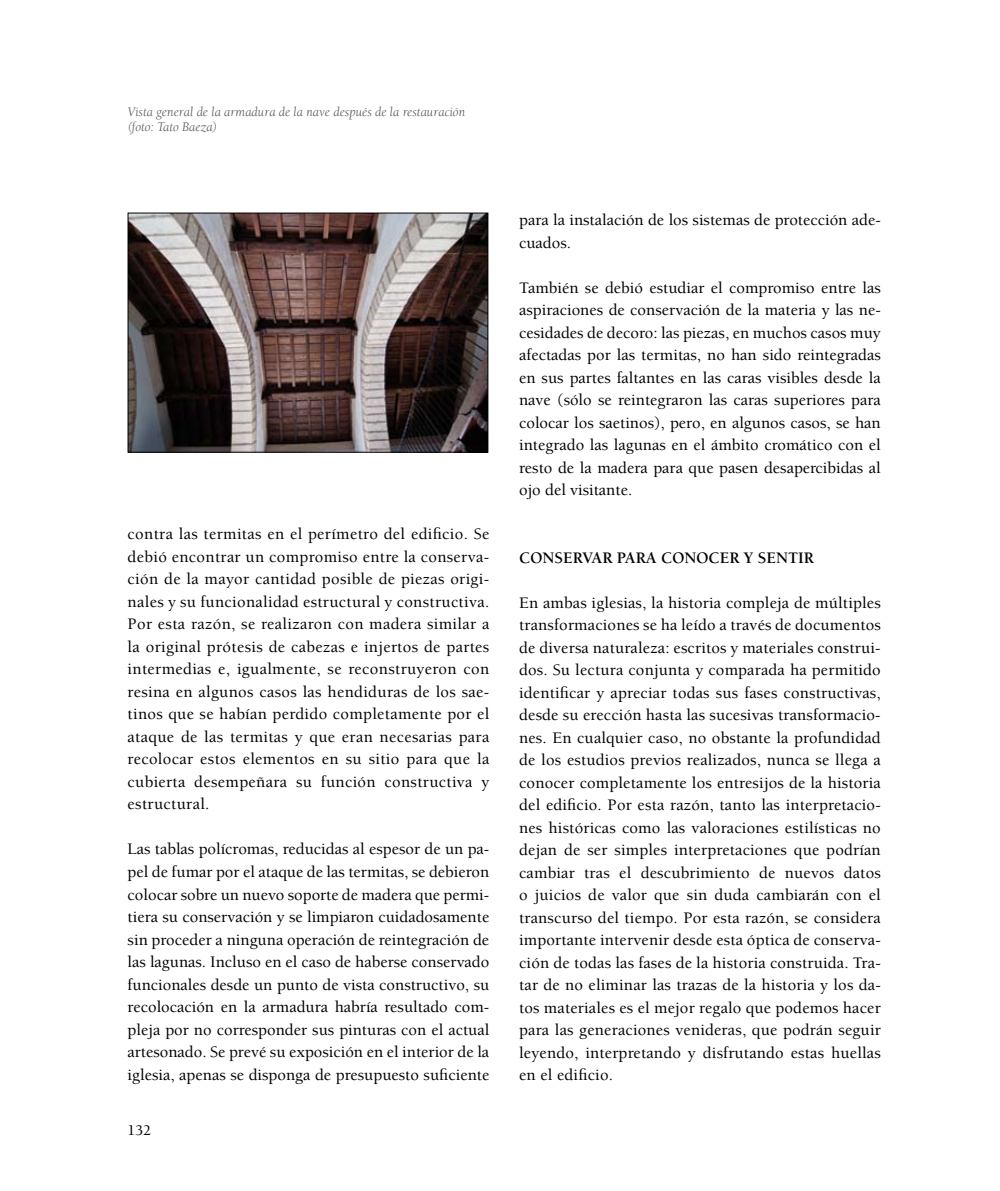
<style>
.page{position:relative;width:1000px;height:1191px;background:#fff}
.page>*{position:absolute;margin:0;border:0;box-sizing:border-box;transform-origin:0 0}
.t1{font:500 16.5px/22.5px "Berkeley";color:#000;text-align:justify}
.t2{font:700 16.5px "Berkeley";color:#000}
.t3{font:500 15px "Berkeley";color:#000}
.t4{font:italic 13.5px/14.9px "Berkeley";color:#58585a}
</style>
<div class="page">
<img style="left:130px;top:215px;width:356px;height:235px">
<div style="left:128px;top:213px;width:360px;height:239px;border:1px solid #000"></div>
<p class="t4" style="left:128px;top:105px;width:339px">Vista general de la armadura de la nave después de la restauración (foto: Tato Baeza)</p>
<p class="t1" style="left:128px;top:523px;width:363px">contra las termitas en el perímetro del edificio. Se debió encontrar un compromiso entre la conserva&shy;ción de la mayor cantidad posible de piezas origi&shy;nales y su funcionalidad estructural y constructiva.<br>Por esta razón, se realizaron con madera similar a la original prótesis de cabezas e injertos de partes intermedias e, igualmente, se reconstruyeron con resina en algunos casos las hendiduras de los sae&shy;tinos que se habían perdido completamente por el ataque de las termitas y que eran necesarias para recolocar estos elementos en su sitio para que la cubierta desempeñara su función constructiva y estructural.</p>
<p class="t1" style="left:128px;top:838px;width:363px">Las tablas polícromas, reducidas al espesor de un pa&shy;pel de fumar por el ataque de las termitas, se debieron colocar sobre un nuevo soporte de madera que permi&shy;tiera su conservación y se limpiaron cuidadosamente sin proceder a ninguna operación de reintegración de las lagunas. Incluso en el caso de haberse conservado funcionales desde un punto de vista constructivo, su recolocación en la armadura habría resultado com&shy;pleja por no corresponder sus pinturas con el actual artesonado. Se prevé su exposición en el interior de la iglesia, apenas se disponga de presupuesto suficiente</p>
<p class="t3" style="left:128px;top:1122px;width:25px">132</p>
<p class="t1" style="left:519px;top:209px;width:363px">para la instalación de los sistemas de protección ade&shy;cuados.</p>
<p class="t1" style="left:519px;top:276px;width:363px">También se debió estudiar el compromiso entre las aspiraciones de conservación de la materia y las ne&shy;cesidades de decoro: las piezas, en muchos casos muy afectadas por las termitas, no han sido reintegradas en sus partes faltantes en las caras visibles desde la nave (sólo se reintegraron las caras superiores para colocar los saetinos), pero, en algunos casos, se han integrado las lagunas en el ámbito cromático con el resto de la madera para que pasen desapercibidas al ojo del visitante.</p>
<p class="t2" style="left:519px;top:548px;width:296px">CONSERVAR PARA CONOCER Y SENTIR</p>
<p class="t1" style="left:519px;top:591px;width:363px">En ambas iglesias, la historia compleja de múltiples transformaciones se ha leído a través de documentos de diversa naturaleza: escritos y materiales construi&shy;dos. Su lectura conjunta y comparada ha permitido identificar y apreciar todas sus fases constructivas, desde su erección hasta las sucesivas transformacio&shy;nes. En cualquier caso, no obstante la profundidad de los estudios previos realizados, nunca se llega a conocer completamente los entresijos de la historia del edificio. Por esta razón, tanto las interpretacio&shy;nes históricas como las valoraciones estilísticas no dejan de ser simples interpretaciones que podrían cambiar tras el descubrimiento de nuevos datos o juicios de valor que sin duda cambiarán con el transcurso del tiempo. Por esta razón, se considera importante intervenir desde esta óptica de conserva&shy;ción de todas las fases de la historia construida. Tra&shy;tar de no eliminar las trazas de la historia y los da&shy;tos materiales es el mejor regalo que podemos hacer para las generaciones venideras, que podrán seguir leyendo, interpretando y disfrutando estas huellas en el edificio.</p>
</div>
